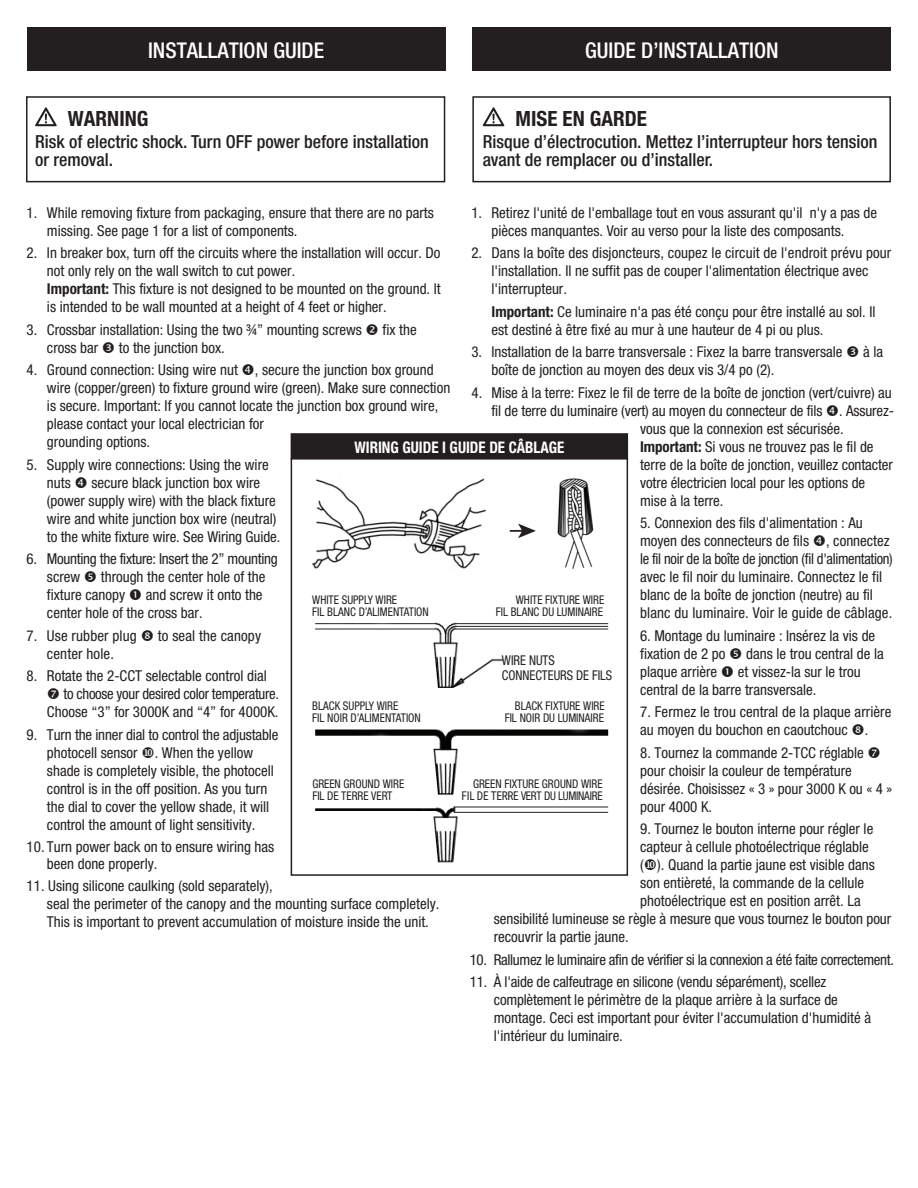
<style>
.page{position:relative;width:918px;height:1188px;background:#fff}
.page>*{position:absolute;margin:0;border:0;box-sizing:border-box;transform-origin:0 0}
.t1{font:500 condensed 21.75px "Helvetica Neue";color:#fff}
.t2{font:700 condensed 21px "Helvetica Neue";color:#231f20}
.t3{font:500 condensed 18px/18px "Helvetica Neue";color:#231f20}
.t4{font:700 condensed 16.05px "Helvetica Neue";color:#fff;scale:.94 1}
.t5{font:condensed 15px/18px "Helvetica Neue";color:#231f20}
.t6{font:condensed 15px/18px "Helvetica Neue";letter-spacing:-.02em;color:#231f20}
.t7{font:condensed 15px "Helvetica Neue";letter-spacing:-.025em;color:#231f20}
.t8{font:condensed 13.5px/15.1px "Helvetica Neue";color:#231f20;scale:.94 1}
.t9{font:condensed 12px/12px "Helvetica Neue";color:#231f20;scale:.94 1}
.s1{font-weight:700}
.s2{font-family:"Roboto Condensed";font-stretch:normal}
</style>
<div class="page">
<div style="left:291px;top:458px;width:337px;height:418px;background:#fff;border:2px solid #231f20"></div>
<div style="left:291px;top:433px;width:337px;height:26px;background:#231f20;border:2px solid #231f20"></div>
<img style="left:312px;top:478px;width:175px;height:92px">
<img style="left:557px;top:478px;width:37px;height:91px">
<img style="left:315px;top:622px;width:294px;height:241px">
<svg style="left:510px;top:524px;width:26px;height:14px"></svg>
<div style="left:26px;top:96px;width:419px;height:86px;border:2px solid #231f20"></div>
<svg style="left:35px;top:107px;width:22px;height:19px"></svg>
<div style="left:27px;top:27px;width:418px;height:44px;background:#231f20"></div>
<div style="left:472px;top:27px;width:419px;height:44px;background:#231f20"></div>
<div style="left:472px;top:96px;width:419px;height:86px;border:2px solid #231f20"></div>
<svg style="left:483px;top:107px;width:21px;height:19px"></svg>
<h1 class="t1" style="left:148px;top:37px;width:178px">INSTALLATION GUIDE</h1>
<h1 class="t1" style="left:585px;top:37px;width:195px">GUIDE D’INSTALLATION</h1>
<h2 class="t2" style="left:68px;top:106px;width:82px">WARNING</h2>
<p class="t3" style="left:35px;top:133px;width:395px">Risk of electric shock. Turn OFF power before installation or removal.</p>
<h2 class="t2" style="left:516px;top:106px;width:133px">MISE EN GARDE</h2>
<p class="t3" style="left:483px;top:133px;width:396px">Risque d’électrocution. Mettez l’interrupteur hors tension avant de remplacer ou d’installer.</p>
<p class="t5" style="left:491px;top:203px;width:387px;text-indent:-20px">1. Retirez l'unité de l'emballage tout en vous assurant qu'il n'y a pas de pièces manquantes. Voir au verso pour la liste des composants.</p>
<p class="t5" style="left:491px;top:244px;width:401px;text-indent:-20px">2. Dans la boîte des disjoncteurs, coupez le circuit de l'endroit prévu pour l'installation. Il ne suffit pas de couper l'alimentation électrique avec l'interrupteur.</p>
<p class="t5" style="left:491px;top:302px;width:386px"><span class="s1">Important:</span> Ce luminaire n'a pas été conçu pour être installé au sol. Il est destiné à être fixé au mur à une hauteur de 4 pi ou plus.</p>
<p class="t5" style="left:471px;top:343px;width:373px">3. Installation de la barre transversale : Fixez la barre transversale</p>
<p class="t5" style="left:863px;top:343px;width:21px">à la</p>
<p class="t5" style="left:491px;top:361px;width:285px">boîte de jonction au moyen des deux vis 3/4 po (2).</p>
<p class="t5" style="left:471px;top:383px;width:422px">4. Mise à la terre: Fixez le fil de terre de la boîte de jonction (vert/cuivre) au</p>
<p class="t5" style="left:492px;top:401px;width:404px">fil de terre du luminaire (vert) au moyen du connecteur de fils . Assurez-</p>
<p class="t5" style="left:640px;top:419px;width:205px">vous que la connexion est sécurisée.</p>
<p class="t5" style="left:640px;top:437px;width:235px"><span class="s1">Important:</span> Si vous ne trouvez pas le fil de</p>
<p class="t5" style="left:640px;top:455px;width:254px">terre de la boîte de jonction, veuillez contacter</p>
<p class="t5" style="left:640px;top:473px;width:227px">votre électricien local pour les options de</p>
<p class="t5" style="left:640px;top:491px;width:85px">mise à la terre.</p>
<p class="t5" style="left:640px;top:514px;width:254px">5. Connexion des fils d'alimentation : Au moyen des connecteurs de fils , connectez le fil noir de la boîte de jonction (fil d'alimentation) avec le fil noir du luminaire. Connectez le fil blanc de la boîte de jonction (neutre) au fil blanc du luminaire. Voir le guide de câblage.</p>
<p class="t5" style="left:640px;top:626px;width:237px">6. Montage du luminaire : Insérez la vis de fixation de 2 po</p>
<p class="t5" style="left:47px;top:203px;width:388px;text-indent:-20px">1. While removing fixture from packaging, ensure that there are no parts missing. See page 1 for a list of components.</p>
<p class="t5" style="left:47px;top:244px;width:395px;text-indent:-20px">2. In breaker box, turn off the circuits where the installation will occur. Do not only rely on the wall switch to cut power.<br><span class="s1">Important:</span> This fixture is not designed to be mounted on the ground. It is intended to be wall mounted at a height of 4 feet or higher.</p>
<p class="t5" style="left:27px;top:320px;width:337px">3. Crossbar installation: Using the two ¾” mounting screws</p>
<p class="t5" style="left:383px;top:320px;width:36px">fix the</p>
<p class="t5" style="left:47px;top:338px;width:53px">cross bar</p>
<p class="t5" style="left:119px;top:338px;width:108px">to the junction box.</p>
<p class="t5" style="left:47px;top:361px;width:405px;text-indent:-20px">4. Ground connection: Using wire nut , secure the junction box ground wire (copper/green) to fixture ground wire (green). Make sure connection is secure. Important: If you cannot locate the junction box ground wire, please contact your local electrician for<br>grounding options.</p>
<p class="t5" style="left:47px;top:455px;width:223px;text-indent:-20px">5. Supply wire connections: Using the wire nuts</p>
<p class="t4" style="left:354px;top:437px;width:225px">WIRING GUIDE I GUIDE DE CÂBLAGE</p>
<p class="t5" style="left:47px;top:473px;width:235px;text-indent:44px">secure black junction box wire (power supply wire) with the black fixture wire and white junction box wire (neutral) to the white fixture wire. See Wiring Guide.</p>
<p class="t6" style="left:47px;top:550px;width:232px;text-indent:-20px">6. Mounting the fixture: Insert the 2” mounting screw</p>
<p class="t5" style="left:47px;top:568px;width:220px;text-indent:54px">through the center hole of the fixture canopy</p>
<p class="t5" style="left:47px;top:586px;width:217px;text-indent:99px">and screw it onto the center hole of the cross bar.</p>
<p class="t5" style="left:27px;top:626px;width:112px">7. Use rubber plug</p>
<p class="t5" style="left:158px;top:626px;width:105px">to seal the canopy</p>
<p class="t5" style="left:47px;top:644px;width:68px">center hole.</p>
<p class="t5" style="left:27px;top:667px;width:242px">8. Rotate the 2-CCT selectable control dial</p>
<p class="t6" style="left:64px;top:685px;width:217px">to choose your desired color temperature.</p>
<p class="t5" style="left:47px;top:703px;width:233px">Choose “3” for 3000K and “4” for 4000K.</p>
<p class="t5" style="left:47px;top:725px;width:233px;text-indent:-20px">9. Turn the inner dial to control the adjustable photocell sensor . When the yellow shade is completely visible, the photocell control is in the off position. As you turn the dial to cover the yellow shade, it will control the amount of light sensitivity.</p>
<p class="t5" style="left:47px;top:839px;width:229px;line-height:16.5px;text-indent:-20px">10. Turn power back on to ensure wiring has been done properly.</p>
<p class="t5" style="left:47px;top:877px;width:394px;text-indent:-20px">11. Using silicone caulking (sold separately),<br>seal the perimeter of the canopy and the mounting surface completely.<br>This is important to prevent accumulation of moisture inside the unit.</p>
<p class="t9" style="left:312px;top:593px;width:125px">WHITE SUPPLY WIRE<br>FIL BLANC D’ALIMENTATION</p>
<p class="t9" style="left:496px;top:593px;width:117px;text-align:right">WHITE FIXTURE WIRE<br>FIL BLANC DU LUMINAIRE</p>
<p class="t5" style="left:746px;top:644px;width:139px">dans le trou central de la</p>
<p class="t8" style="left:502px;top:653px;width:119px">WIRE NUTS<br>CONNECTEURS DE FILS</p>
<p class="t5" style="left:640px;top:662px;width:79px">plaque arrière</p>
<p class="t5" style="left:640px;top:662px;width:222px;text-indent:98px">et vissez-la sur le trou central de la barre transversale.</p>
<p class="t5" style="left:640px;top:703px;width:253px">7. Fermez le trou central de la plaque arrière au moyen du bouchon en caoutchouc .</p>
<p class="t5" style="left:640px;top:743px;width:254px">8. Tournez la commande 2-TCC réglable pour choisir la couleur de température désirée. Choisissez « 3 » pour 3000 K ou « 4 » pour 4000 K.</p>
<p class="t5" style="left:640px;top:820px;width:235px">9. Tournez le bouton interne pour régler le</p>
<p class="t5" style="left:640px;top:838px;width:230px">capteur à cellule photoélectrique réglable</p>
<p class="t5" style="left:640px;top:856px;width:236px">( ). Quand la partie jaune est visible dans</p>
<p class="t5" style="left:640px;top:874px;width:225px">son entièreté, la commande de la cellule</p>
<p class="t5" style="left:640px;top:892px;width:222px">photoélectrique est en position arrêt. La</p>
<p class="t5" style="left:494px;top:910px;width:399px">sensibilité lumineuse se règle à mesure que vous tournez le bouton pour</p>
<p class="t5" style="left:494px;top:928px;width:136px">recouvrir la partie jaune.</p>
<p class="t7" style="left:470px;top:951px;width:426px">10. Rallumez le luminaire afin de vérifier si la connexion a été faite correctement.</p>
<p class="t5" style="left:494px;top:973px;width:379px;text-indent:-24px">11. À l'aide de calfeutrage en silicone (vendu séparément), scellez complètement le périmètre de la plaque arrière à la surface de montage. Ceci est important pour éviter l'accumulation d'humidité à l'intérieur du luminaire.</p>
<p class="t9" style="left:312px;top:700px;width:117px">BLACK SUPPLY WIRE<br>FIL NOIR D’ALIMENTATION</p>
<p class="t9" style="left:505px;top:700px;width:108px;text-align:right">BLACK FIXTURE WIRE<br>FIL NOIR DU LUMINAIRE</p>
<p class="t9" style="left:312px;top:778px;width:99px">GREEN GROUND WIRE<br>FIL DE TERRE VERT</p>
<p class="t9" style="left:462px;top:778px;width:151px;text-align:right">GREEN FIXTURE GROUND WIRE<br><span class="s2">FIL DE TERRE</span> VERT DU LUMINAIRE</p>
</div>
